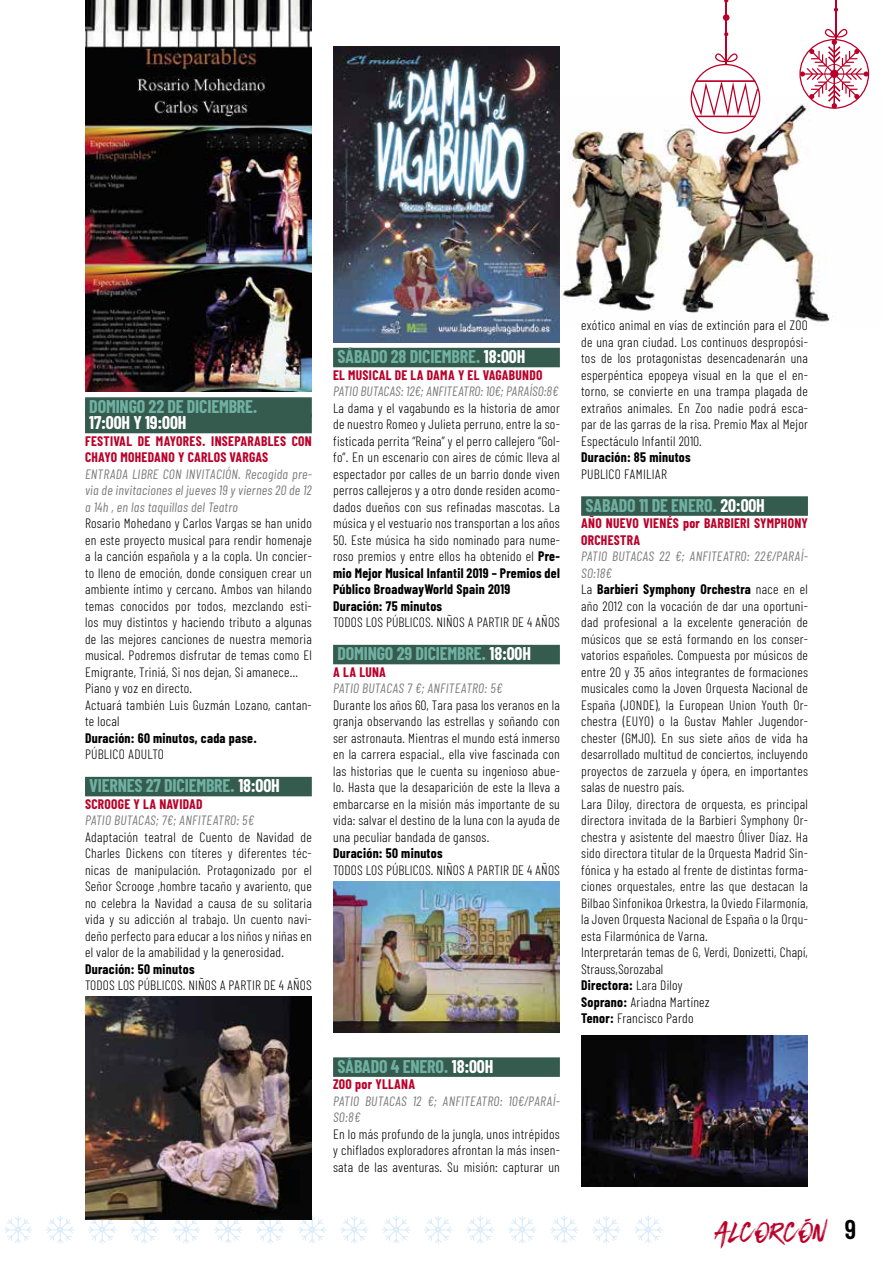
<style>
.page{position:relative;width:893px;height:1263px;background:#fff}
.page>*{position:absolute;margin:0;border:0;box-sizing:border-box;transform-origin:0 0}
.t1{font:29.4px "BLACKHAWK";letter-spacing:.02em;color:#ba0029}
.t2{font:700 18px "Barlow Condensed";letter-spacing:-.01em;color:#70b1a2}
.t3{font:700 18px "Barlow Condensed";letter-spacing:-.01em;color:#fff}
.t4{font:300 13.5px/16.5px "Barlow Condensed";letter-spacing:.02em;color:#000;text-align:justify}
.t5{font:700 13.5px/16.5px "Barlow Condensed";letter-spacing:.02em;color:#000}
.t6{font:italic 13.5px/16.5px "Barlow Condensed";letter-spacing:.02em;color:#7c7c7c;text-align:justify}
.t7{font:700 13.5px/16.5px "Barlow Condensed";letter-spacing:.02em;color:#ba0029}
.t8{font:italic 13.5px "Barlow Condensed";color:#7c7c7c}
.s1{color:#fff}
.s2{font-weight:300}
.s3{font-weight:400;font-style:italic;color:#7c7c7c}
.s4{font-weight:700}
.s5{font-family:"Barlow Condensed";font-weight:600;font-size:27px;color:#000}
</style>
<div class="page">
<img style="left:561px;top:95px;width:273px;height:227px">
<hr style="left:725px;top:0;width:2px;height:64px;background:#ba0029">
<svg style="left:691px;top:53px;width:69px;height:81px"></svg>
<div style="left:723px;top:14px;width:6px;height:7px;background:#ba0029;border-radius:50%"></div>
<hr style="left:835px;top:0;width:1px;height:40px;background:#ba0029">
<svg style="left:799px;top:29px;width:70px;height:80px"></svg>
<svg style="left:834px;top:8px;width:4px;height:4px"></svg>
<svg style="left:255px;top:1219px;width:30px;height:25px"></svg>
<svg style="left:340px;top:1215px;width:28px;height:29px"></svg>
<svg style="left:424px;top:1215px;width:28px;height:29px"></svg>
<svg style="left:508px;top:1215px;width:29px;height:29px"></svg>
<svg style="left:46px;top:1215px;width:28px;height:29px"></svg>
<svg style="left:297px;top:1215px;width:29px;height:29px"></svg>
<svg style="left:382px;top:1215px;width:28px;height:29px"></svg>
<svg style="left:466px;top:1215px;width:28px;height:29px"></svg>
<svg style="left:4px;top:1215px;width:28px;height:29px"></svg>
<svg style="left:550px;top:1215px;width:29px;height:29px"></svg>
<svg style="left:87px;top:1219px;width:30px;height:25px"></svg>
<svg style="left:634px;top:1215px;width:29px;height:29px"></svg>
<svg style="left:171px;top:1219px;width:30px;height:25px"></svg>
<svg style="left:592px;top:1215px;width:29px;height:29px"></svg>
<svg style="left:129px;top:1219px;width:30px;height:25px"></svg>
<svg style="left:213px;top:1219px;width:30px;height:25px"></svg>
<div style="left:85px;top:397px;width:227px;height:20px;background:#355b4e"></div>
<div style="left:85px;top:414px;width:227px;height:19px;background:#355b4e"></div>
<div style="left:85px;top:777px;width:227px;height:19px;background:#355b4e"></div>
<img style="left:85px;top:996px;width:227px;height:223px">
<div style="left:333px;top:348px;width:227px;height:19px;background:#355b4e"></div>
<div style="left:333px;top:645px;width:227px;height:19px;background:#355b4e"></div>
<div style="left:333px;top:1057px;width:227px;height:20px;background:#355b4e"></div>
<img style="left:333px;top:882px;width:227px;height:151px">
<div style="left:581px;top:496px;width:227px;height:20px;background:#355b4e"></div>
<img style="left:581px;top:1035px;width:227px;height:151px">
<img style="left:85px;top:0;width:227px;height:391px">
<img style="left:333px;top:47px;width:227px;height:295px">
<h2 class="t2" style="left:89px;top:395px;width:170px">DOMINGO 22 DE DICIEMBRE.</h2>
<h2 class="t3" style="left:89px;top:411px;width:99px">17:00H Y 19:00H</h2>
<p class="t7" style="left:85px;top:432px;width:228px">FESTIVAL DE MAYORES. INSEPARABLES CON<br>CHAYO MOHEDANO Y CARLOS VARGAS</p>
<p class="t6" style="left:85px;top:465px;width:228px">ENTRADA LIBRE CON INVITACIÓN. Recogida pre&shy;via de invitaciones el jueves 19 y viernes 20 de 12 a 14h , en las taquillas del Teatro</p>
<p class="t4" style="left:85px;top:515px;width:228px;text-align:left">Rosario Mohedano y Carlos Vargas se han unido en este proyecto musical para rendir homenaje a la canción española y a la copla. Un concier&shy;to lleno de emoción, donde consiguen crear un ambiente íntimo y cercano. Ambos van hilando temas conocidos por todos, mezclando esti&shy;los muy distintos y haciendo tributo a algunas de las mejores canciones de nuestra memoria musical. Podremos disfrutar de temas como El Emigrante, Triniá, Si nos dejan, Si amanece… Piano y voz en directo.<br>Actuará también Luis Guzmán Lozano, cantan&shy;te local</p>
<p class="t5" style="left:85px;top:729px;width:173px">Duración: 60 minutos, cada pase.</p>
<p class="t4" style="left:85px;top:745px;width:80px">PÚBLICO ADULTO</p>
<h2 class="t2" style="left:89px;top:774px;width:192px">VIERNES 27 DICIEMBRE. <span class="s1">18:00H</span></h2>
<p class="t7" style="left:85px;top:795px;width:119px">SCROOGE Y LA NAVIDAD</p>
<p class="t6" style="left:85px;top:812px;width:171px">PATIO BUTACAS; 7€; ANFITEATRO: 5€</p>
<p class="t4" style="left:85px;top:828px;width:228px">Adaptación teatral de Cuento de Navidad de Charles Dickens con títeres y diferentes téc&shy;nicas de manipulación. Protagonizado por el Señor Scrooge ,hombre tacaño y avariento, que no celebra la Navidad a causa de su solitaria vida y su adicción al trabajo. Un cuento navi&shy;deño perfecto para educar a los niños y niñas en el valor de la amabilidad y la generosidad.</p>
<p class="t5" style="left:85px;top:960px;width:111px">Duración: 50 minutos</p>
<p class="t4" style="left:85px;top:977px;width:228px">TODOS LOS PÚBLICOS. NIÑOS A PARTIR DE 4 AÑOS</p>
<h2 class="t2" style="left:337px;top:345px;width:189px">SÁBADO 28 DICIEMBRE. <span class="s1">18:00H</span></h2>
<p class="t7" style="left:333px;top:366px;width:211px">EL MUSICAL DE LA DAMA Y EL VAGABUNDO</p>
<p class="t8" style="left:333px;top:383px;width:227px">PATIO BUTACAS: 12€; ANFITEATRO: 10€; PARAÍSO:8€</p>
<p class="t4" style="left:333px;top:399px;width:228px">La dama y el vagabundo es la historia de amor de nuestro Romeo y Julieta perruno, entre la so&shy;fisticada perrita “Reina” y el perro callejero “Gol&shy;fo”. En un escenario con aires de cómic lleva al espectador por calles de un barrio donde viven perros callejeros y a otro donde residen acomo&shy;dados dueños con sus refinadas mascotas. La música y el vestuario nos transportan a los años</p>
<p class="t5" style="left:333px;top:531px;width:228px"><span class="s2">50. Este música ha sido nominado para nume&shy;roso premios y entre ellos ha obtenido el</span> Pre&shy;mio Mejor Musical Infantil 2019 – Premios del Público BroadwayWorld Spain 2019<br>Duración: 75 minutos</p>
<p class="t4" style="left:333px;top:614px;width:228px">TODOS LOS PÚBLICOS. NIÑOS A PARTIR DE 4 AÑOS</p>
<h2 class="t2" style="left:337px;top:642px;width:195px">DOMINGO 29 DICIEMBRE. <span class="s1">18:00H</span></h2>
<p class="t7" style="left:333px;top:663px;width:54px">A LA LUNA</p>
<p class="t6" style="left:333px;top:680px;width:171px">PATIO BUTACAS 7 €; ANFITEATRO: 5€</p>
<p class="t4" style="left:333px;top:696px;width:228px">Durante los años 60, Tara pasa los veranos en la granja observando las estrellas y soñando con ser astronauta. Mientras el mundo está inmerso en la carrera espacial., ella vive fascinada con las historias que le cuenta su ingenioso abue&shy;lo. Hasta que la desaparición de este la lleva a embarcarse en la misión más importante de su vida: salvar el destino de la luna con la ayuda de una peculiar bandada de gansos.</p>
<p class="t5" style="left:333px;top:845px;width:111px">Duración: 50 minutos</p>
<p class="t4" style="left:333px;top:861px;width:228px">TODOS LOS PÚBLICOS. NIÑOS A PARTIR DE 4 AÑOS</p>
<h2 class="t2" style="left:337px;top:1055px;width:158px">SÁBADO 4 ENERO. <span class="s1">18:00H</span></h2>
<p class="t7" style="left:333px;top:1076px;width:84px">ZOO por YLLANA</p>
<p class="t6" style="left:333px;top:1092px;width:228px">PATIO BUTACAS 12 €; ANFITEATRO: 10€/PARAÍ-<br>SO:8€</p>
<p class="t4" style="left:333px;top:1125px;width:228px">En lo más profundo de la jungla, unos intrépidos y chiflados exploradores afrontan la más insen&shy;sata de las aventuras. Su misión: capturar un</p>
<p class="t4" style="left:581px;top:317px;width:228px">exótico animal en vías de extinción para el ZOO de una gran ciudad. Los continuos despropósi&shy;tos de los protagonistas desencadenarán una esperpéntica epopeya visual en la que el en&shy;torno, se convierte en una trampa plagada de extraños animales. En Zoo nadie podrá esca&shy;par de las garras de la risa. Premio Max al Mejor Espectáculo Infantil 2010.</p>
<p class="t5" style="left:581px;top:449px;width:111px">Duración: 85 minutos</p>
<p class="t4" style="left:581px;top:465px;width:87px">PUBLICO FAMILIAR</p>
<h2 class="t2" style="left:585px;top:494px;width:181px">SABADO 11 DE ENERO. <span class="s1">20:00H</span></h2>
<p class="t7" style="left:581px;top:515px;width:228px">AÑO NUEVO VIENÉS por BARBIERI SYMPHONY<br>ORCHESTRA</p>
<p class="t4" style="left:581px;top:548px;width:228px;text-align:left"><span class="s3">PATIO BUTACAS 22 €; ANFITEATRO: 22€/PARAÍ-SO:18€<br></span>La <span class="s4">Barbieri Symphony Orchestra</span> nace en el año 2012 con la vocación de dar una oportuni&shy;dad profesional a la excelente generación de músicos que se está formando en los conser&shy;vatorios españoles. Compuesta por músicos de entre 20 y 35 años integrantes de formaciones musicales como la Joven Orquesta Nacional de España (JONDE), la European Union Youth Or&shy;chestra (EUYO) o la Gustav Mahler Jugendor&shy;chester (GMJO). En sus siete años de vida ha desarrollado multitud de conciertos, incluyendo proyectos de zarzuela y ópera, en importantes salas de nuestro país.<br>Lara Diloy, directora de orquesta, es principal directora invitada de la Barbieri Symphony Or&shy;chestra y asistente del maestro Óliver Díaz. Ha sido directora titular de la Orquesta Madrid Sin&shy;fónica y ha estado al frente de distintas forma&shy;ciones orquestales, entre las que destacan la Bilbao Sinfonikoa Orkestra, la Oviedo Filarmonía, la Joven Orquesta Nacional de España o la Orqu&shy;esta Filarmónica de Varna.<br>Interpretarán temas de G, Verdi, Donizetti, Chapí, Strauss,Sorozabal<br><span class="s4">Directora:</span> Lara Diloy<br><span class="s4">Soprano:</span> Ariadna Martínez<br><span class="s4">Tenor:</span> Francisco Pardo</p>
<h1 class="t1" style="left:716px;top:1214px;width:142px">ALCORCÓN <span class="s5">9</span></h1>
</div>
